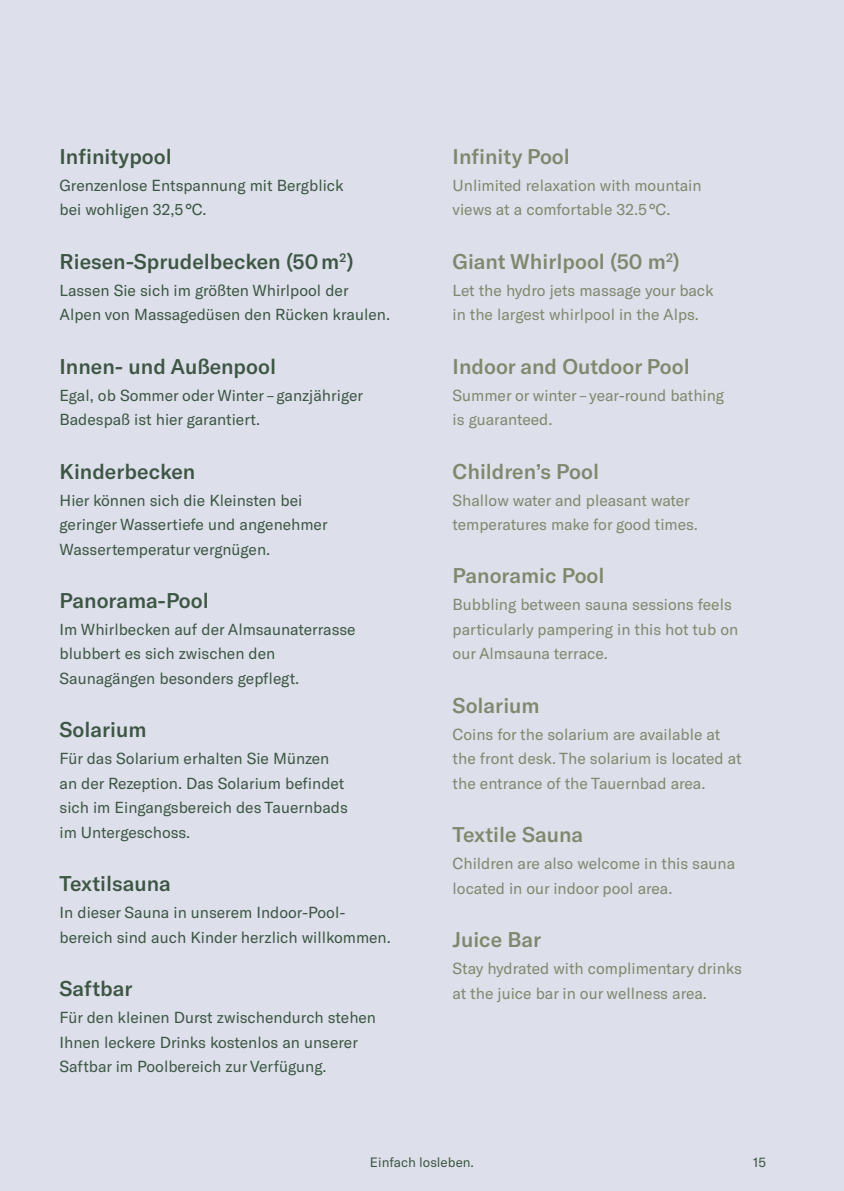
<style>
.page{position:relative;width:844px;height:1191px;background:#fff}
.page>*{position:absolute;margin:0;border:0;box-sizing:border-box;transform-origin:0 0}
.t1{font:500 21px "GT America";color:#3c5643}
.t2{font:500 21px "GT America";color:#7f886c}
.t3{font:15.75px/24.5px "GT America";color:#3c5643}
.t4{font:15.75px/24.5px "GT America";color:#7f886c}
.t5{font:13.47px "GT America";color:#3c5643}
</style>
<div class="page">
<div style="left:0;top:0;width:843px;height:1191px;background:#dddfea"></div>
<h1 class="t1" style="left:60px;top:144px;width:114px">Infinitypool</h1>
<p class="t3" style="left:60px;top:173px;width:285px">Grenzenlose Entspannung mit Bergblick bei wohligen 32,5 °C.</p>
<h1 class="t1" style="left:60px;top:249px;width:295px">Riesen-Sprudelbecken (50 m<sup>2</sup>)</h1>
<p class="t3" style="left:60px;top:278px;width:332px">Lassen Sie sich im größten Whirlpool der<br>Alpen von Massagedüsen den Rücken kraulen.</p>
<h1 class="t1" style="left:60px;top:353px;width:218px">Innen- und Außenpool</h1>
<p class="t3" style="left:60px;top:383px;width:305px">Egal, ob Sommer oder Winter – ganzjähriger<br>Badespaß ist hier garantiert.</p>
<h1 class="t1" style="left:60px;top:458px;width:137px">Kinderbecken</h1>
<p class="t3" style="left:60px;top:488px;width:269px">Hier können sich die Kleinsten bei geringer Wassertiefe und angenehmer<br>Wassertemperatur vergnügen.</p>
<h1 class="t1" style="left:60px;top:588px;width:151px">Panorama-Pool</h1>
<p class="t3" style="left:60px;top:617px;width:297px">Im Whirlbecken auf der Almsaunaterrasse blubbert es sich zwischen den<br>Saunagängen besonders gepflegt.</p>
<h1 class="t1" style="left:60px;top:717px;width:88px">Solarium</h1>
<p class="t3" style="left:60px;top:746px;width:290px">Für das Solarium erhalten Sie Münzen an der Rezeption. Das Solarium befindet sich im Eingangsbereich des Tauernbads im Untergeschoss.</p>
<h1 class="t1" style="left:60px;top:871px;width:113px">Textilsauna</h1>
<p class="t3" style="left:60px;top:900px;width:332px">In dieser Sauna in unserem Indoor-Pool&shy;bereich sind auch Kinder herzlich willkommen.</p>
<h1 class="t1" style="left:60px;top:976px;width:74px">Saftbar</h1>
<p class="t3" style="left:60px;top:1005px;width:318px">Für den kleinen Durst zwischendurch stehen<br>Ihnen leckere Drinks kostenlos an unserer<br>Saftbar im Poolbereich zur Verfügung.</p>
<h1 class="t2" style="left:452px;top:144px;width:119px">Infinity Pool</h1>
<p class="t4" style="left:452px;top:173px;width:250px">Unlimited relaxation with mountain views at a comfortable 32.5°C.</p>
<h1 class="t2" style="left:452px;top:249px;width:228px">Giant Whirlpool (50 m<sup>2</sup>)</h1>
<p class="t4" style="left:452px;top:278px;width:262px">Let the hydro jets massage your back in the largest whirlpool in the Alps.</p>
<h1 class="t2" style="left:452px;top:353px;width:239px">Indoor and Outdoor Pool</h1>
<p class="t4" style="left:452px;top:383px;width:273px">Summer or winter – year-round bathing is guaranteed.</p>
<h1 class="t2" style="left:452px;top:458px;width:148px">Children’s Pool</h1>
<p class="t4" style="left:452px;top:488px;width:247px">Shallow water and pleasant water temperatures make for good times.</p>
<h1 class="t2" style="left:452px;top:563px;width:153px">Panoramic Pool</h1>
<p class="t4" style="left:452px;top:592px;width:287px">Bubbling between sauna sessions feels particularly pampering in this hot tub on our Almsauna terrace.</p>
<h1 class="t2" style="left:452px;top:692px;width:88px">Solarium</h1>
<p class="t4" style="left:452px;top:722px;width:290px">Coins for the solarium are available at the front desk. The solarium is located at the entrance of the Tauernbad area.</p>
<h1 class="t2" style="left:452px;top:822px;width:132px">Textile Sauna</h1>
<p class="t4" style="left:452px;top:851px;width:284px">Children are also welcome in this sauna located in our indoor pool area.</p>
<h1 class="t2" style="left:452px;top:927px;width:90px">Juice Bar</h1>
<p class="t4" style="left:452px;top:956px;width:291px">Stay hydrated with complimentary drinks at the juice bar in our wellness area.</p>
<p class="t5" style="left:370px;top:1153px;width:105px">Einfach losleben.</p>
<p class="t5" style="left:753px;top:1153px;width:14px">15</p>
</div>
